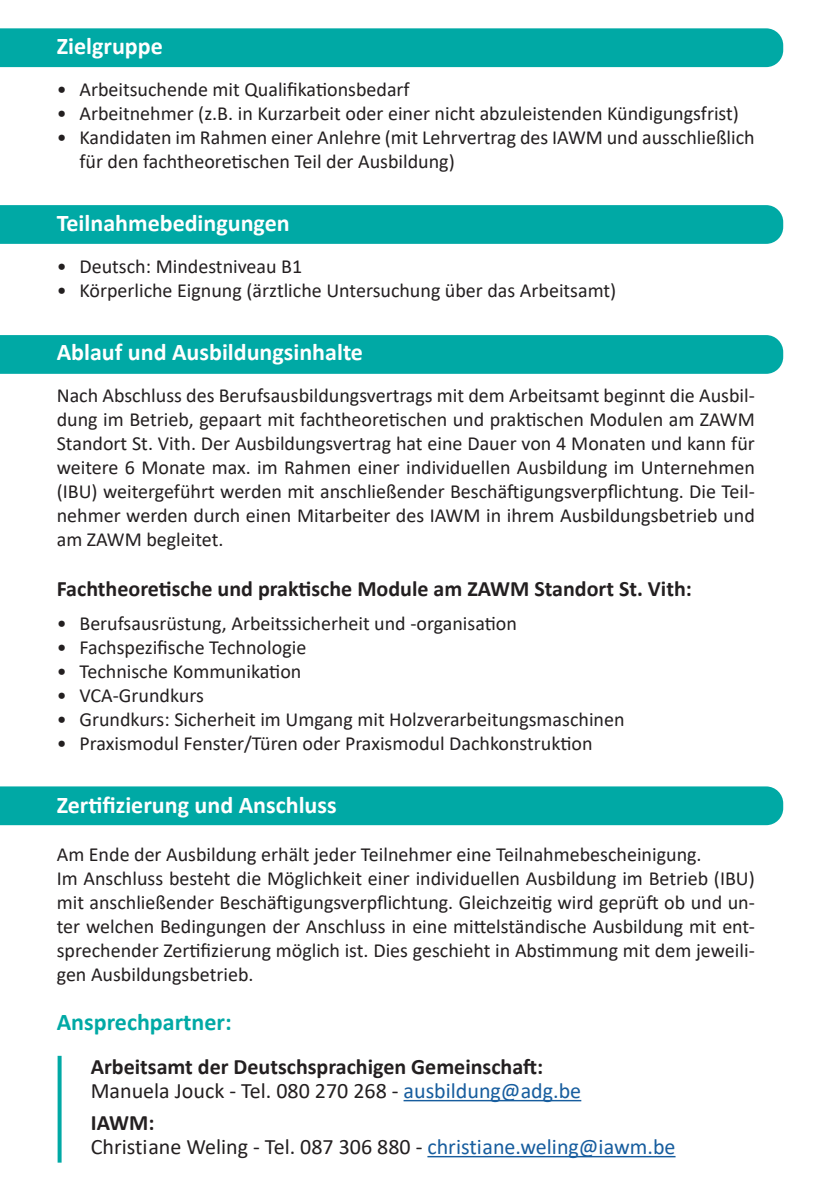
<style>
.page{position:relative;width:840px;height:1191px;background:#fff}
.page>*{position:absolute;margin:0;border:0;box-sizing:border-box;transform-origin:0 0}
.t1{font:700 24px "Calibri";color:#fff}
.t2{font:700 24px "Calibri";color:#00a9a5}
.t3{font:700 22px/24px "Calibri";color:#231f20}
.t4{font:22px/24px "Calibri";color:#231f20}
.t5{font:20px/24px "Calibri";color:#231f20}
.s1{font-weight:400}
.s2{font-weight:400;color:#175d9e}
.s3{font-weight:700}
.s4{color:#175d9e}
</style>
<div class="page">
<div style="left:0;top:786px;width:782px;height:39px;background:#00a9a5"></div>
<div style="left:0;top:335px;width:782px;height:39px;background:#00a9a5"></div>
<div style="left:0;top:205px;width:782px;height:39px;background:#00a9a5"></div>
<div style="left:0;top:28px;width:782px;height:39px;background:#00a9a5"></div>
<hr style="left:403px;top:1100px;width:178px;height:1px;background:#175d9e">
<hr style="left:427px;top:1156px;width:248px;height:1px;background:#175d9e">
<svg style="left:58px;top:1055px;width:4px;height:107px"></svg>
<p class="t1" style="left:57px;top:29px;width:107px">Zielgruppe</p>
<p class="t5" style="left:57px;top:77px;width:354px">• Arbeitsuchende mit Qualifikationsbedarf</p>
<p class="t5" style="left:57px;top:101px;width:683px">• Arbeitnehmer (z.B. in Kurzarbeit oder einer nicht abzuleistenden Kündigungsfrist)</p>
<p class="t5" style="left:79px;top:125px;width:676px;text-indent:-23px">• Kandidaten im Rahmen einer Anlehre (mit Lehrvertrag des IAWM und ausschließlich für den fachtheoretischen Teil der Ausbildung)</p>
<p class="t1" style="left:57px;top:206px;width:234px">Teilnahmebedingungen</p>
<p class="t5" style="left:57px;top:254px;width:247px">• Deutsch: Mindestniveau B1</p>
<p class="t5" style="left:57px;top:278px;width:560px">• Körperliche Eignung (ärztliche Untersuchung über das Arbeitsamt)</p>
<p class="t1" style="left:57px;top:335px;width:307px">Ablauf und Ausbildungsinhalte</p>
<p class="t5" style="left:57px;top:383px;width:699px;text-align:justify">Nach Abschluss des Berufsausbildungsvertrags mit dem Arbeitsamt beginnt die Ausbil&shy;dung im Betrieb, gepaart mit fachtheoretischen und praktischen Modulen am ZAWM Standort St. Vith. Der Ausbildungsvertrag hat eine Dauer von 4 Monaten und kann für weitere 6 Monate max. im Rahmen einer individuellen Ausbildung im Unternehmen (IBU) weitergeführt werden mit anschließender Beschäftigungsverpflichtung. Die Teil&shy;nehmer werden durch einen Mitarbeiter des IAWM in ihrem Ausbildungsbetrieb und am ZAWM begleitet.</p>
<p class="t3" style="left:57px;top:577px;width:636px">Fachtheoretische und praktische Module am ZAWM Standort St. Vith:</p>
<p class="t5" style="left:57px;top:611px;width:461px">• Berufsausrüstung, Arbeitssicherheit und -organisation</p>
<p class="t5" style="left:57px;top:635px;width:251px">• Fachspezifische Technologie</p>
<p class="t5" style="left:57px;top:659px;width:246px">• Technische Kommunikation</p>
<p class="t5" style="left:57px;top:683px;width:148px">• VCA-Grundkurs</p>
<p class="t5" style="left:57px;top:707px;width:569px">• Grundkurs: Sicherheit im Umgang mit Holzverarbeitungsmaschinen</p>
<p class="t5" style="left:57px;top:731px;width:537px">• Praxismodul Fenster/Türen oder Praxismodul Dachkonstruktion</p>
<p class="t1" style="left:57px;top:788px;width:281px">Zertifizierung und Anschluss</p>
<p class="t5" style="left:57px;top:842px;width:699px">Am Ende der Ausbildung erhält jeder Teilnehmer eine Teilnahmebescheinigung.<br>Im Anschluss besteht die Möglichkeit einer individuellen Ausbildung im Betrieb (IBU) mit anschließender Beschäftigungsverpflichtung. Gleichzeitig wird geprüft ob und un&shy;ter welchen Bedingungen der Anschluss in eine mittelständische Ausbildung mit ent&shy;sprechender Zertifizierung möglich ist. Dies geschieht in Abstimmung mit dem jeweili&shy;gen Ausbildungsbetrieb.</p>
<p class="t2" style="left:57px;top:1005px;width:176px">Ansprechpartner:</p>
<p class="t3" style="left:91px;top:1054px;width:491px">Arbeitsamt der Deutschsprachigen Gemeinschaft:<br><span class="s1">Manuela Jouck - Tel. 080 270 268 -</span> <span class="s2">ausbildung@adg.be</span></p>
<p class="t4" style="left:91px;top:1110px;width:586px"><span class="s3">IAWM:<br></span>Christiane Weling - Tel. 087 306 880 - <span class="s4">christiane.weling@iawm.be</span></p>
</div>
